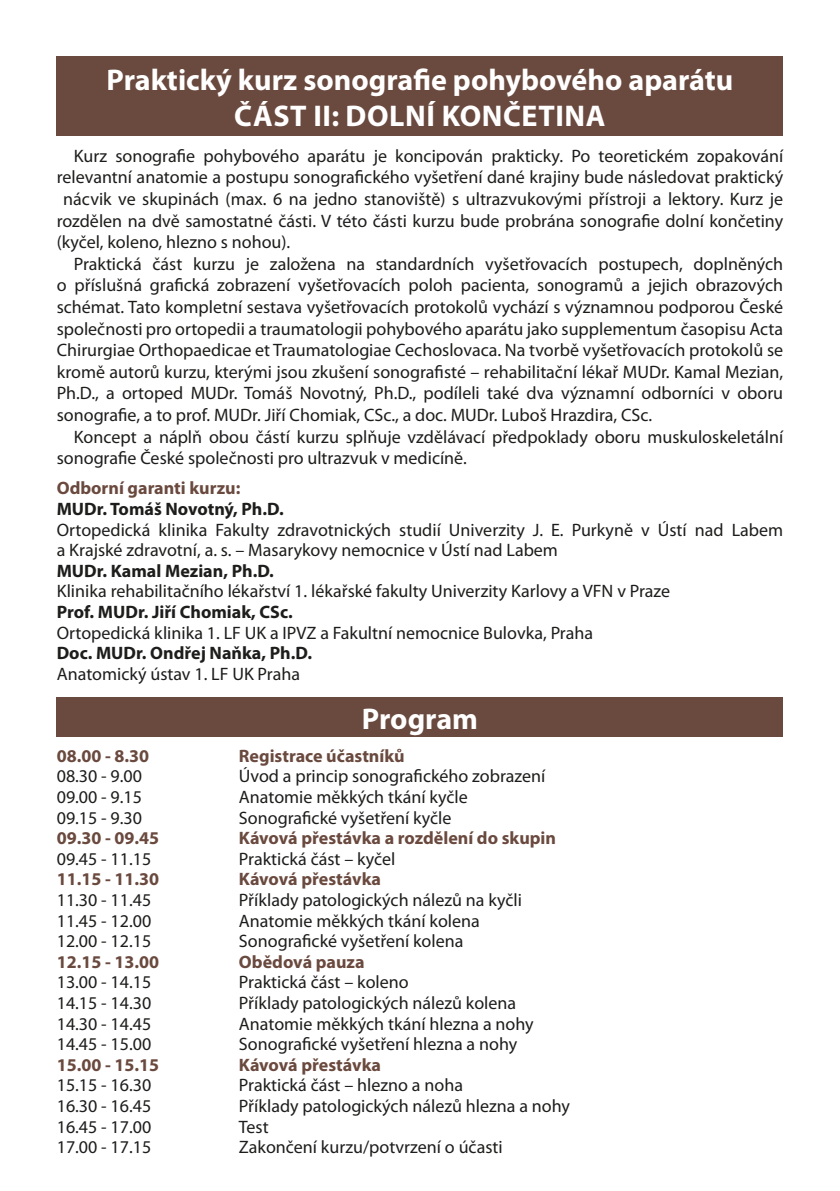
<style>
.page{position:relative;width:840px;height:1191px;background:#fff}
.page>*{position:absolute;margin:0;border:0;box-sizing:border-box;transform-origin:0 0}
.t1{font:700 30px/36px "Myriad Pro";color:#fff;text-align:center}
.t2{font:18px/20.6px "Myriad Pro";color:#1d1d1b}
.t3{font:700 18px "Myriad Pro";color:#6a493e}
.t4{font:700 18px "Myriad Pro";color:#1d1d1b}
</style>
<div class="page">
<div style="left:57px;top:57px;width:725px;height:79px;background:#6a493e"></div>
<div style="left:57px;top:697px;width:725px;height:40px;background:#6a493e"></div>
<h1 class="t1" style="left:106px;top:61px;width:628px">Praktický kurz sonografie pohybového aparátu<br>ČÁST II: DOLNÍ KONČETINA</h1>
<p class="t2" style="left:74px;top:145px;width:710px">Kurz sonografie pohybového aparátu je koncipován prakticky. Po teoretickém zopakování</p>
<p class="t2" style="left:57px;top:167px;width:727px">relevantní anatomie a postupu sonografického vyšetření dané krajiny bude následovat praktický</p>
<p class="t2" style="left:63px;top:188px;width:721px">nácvik ve skupinách (max. 6 na jedno stanoviště) s ultrazvukovými přístroji a lektory. Kurz je</p>
<p class="t2" style="left:57px;top:210px;width:727px">rozdělen na dvě samostatné části. V této části kurzu bude probrána sonografie dolní končetiny</p>
<p class="t2" style="left:57px;top:231px;width:235px">(kyčel, koleno, hlezno s nohou).</p>
<p class="t2" style="left:74px;top:253px;width:710px">Praktická část kurzu je založena na standardních vyšetřovacích postupech, doplněných</p>
<p class="t2" style="left:57px;top:275px;width:727px">o příslušná grafická zobrazení vyšetřovacích poloh pacienta, sonogramů a jejich obrazových</p>
<p class="t2" style="left:57px;top:296px;width:727px">schémat. Tato kompletní sestava vyšetřovacích protokolů vychází s významnou podporou České</p>
<p class="t2" style="left:57px;top:318px;width:727px">společnosti pro ortopedii a traumatologii pohybového aparátu jako supplementum časopisu Acta</p>
<p class="t2" style="left:57px;top:339px;width:727px">Chirurgiae Orthopaedicae et Traumatologiae Cechoslovaca. Na tvorbě vyšetřovacích protokolů se</p>
<p class="t2" style="left:57px;top:361px;width:727px">kromě autorů kurzu, kterými jsou zkušení sonografisté – rehabilitační lékař MUDr. Kamal Mezian,</p>
<p class="t2" style="left:57px;top:383px;width:727px">Ph.D., a ortoped MUDr. Tomáš Novotný, Ph.D., podíleli také dva významní odborníci v oboru</p>
<p class="t2" style="left:57px;top:404px;width:596px">sonografie, a to prof. MUDr. Jiří Chomiak, CSc., a doc. MUDr. Luboš Hrazdira, CSc.</p>
<p class="t2" style="left:74px;top:426px;width:710px">Koncept a náplň obou částí kurzu splňuje vzdělávací předpoklady oboru muskuloskeletální</p>
<p class="t2" style="left:57px;top:447px;width:411px">sonografie České společnosti pro ultrazvuk v medicíně.</p>
<p class="t3" style="left:57px;top:476px;width:185px">Odborní garanti kurzu:</p>
<p class="t4" style="left:57px;top:497px;width:228px">MUDr. Tomáš Novotný, Ph.D.</p>
<p class="t2" style="left:57px;top:519px;width:727px">Ortopedická klinika Fakulty zdravotnických studií Univerzity J. E. Purkyně v Ústí nad Labem a Krajské zdravotní, a. s. – Masarykovy nemocnice v Ústí nad Labem</p>
<p class="t4" style="left:57px;top:559px;width:218px">MUDr. Kamal Mezian, Ph.D.</p>
<p class="t2" style="left:57px;top:581px;width:614px">Klinika rehabilitačního lékařství 1. lékařské fakulty Univerzity Karlovy a VFN v Praze</p>
<p class="t4" style="left:57px;top:600px;width:237px">Prof. MUDr. Jiří Chomiak, CSc.</p>
<p class="t2" style="left:57px;top:622px;width:537px">Ortopedická klinika 1. LF UK a IPVZ a Fakultní nemocnice Bulovka, Praha</p>
<p class="t4" style="left:57px;top:641px;width:257px">Doc. MUDr. Ondřej Naňka, Ph.D.</p>
<p class="t2" style="left:57px;top:663px;width:245px">Anatomický ústav 1. LF UK Praha</p>
<h1 class="t1" style="left:362px;top:699px;width:117px">Program</h1>
<p class="t3" style="left:57px;top:744px;width:94px">08.00 - 8.30</p>
<p class="t3" style="left:239px;top:744px;width:167px">Registrace účastníků</p>
<p class="t2" style="left:57px;top:766px;width:87px">08.30 - 9.00</p>
<p class="t2" style="left:239px;top:766px;width:308px">Úvod a princip sonografického zobrazení</p>
<p class="t2" style="left:57px;top:786px;width:87px">09.00 - 9.15</p>
<p class="t2" style="left:239px;top:786px;width:230px">Anatomie měkkých tkání kyčle</p>
<p class="t2" style="left:57px;top:807px;width:87px">09.15 - 9.30</p>
<p class="t2" style="left:239px;top:807px;width:214px">Sonografické vyšetření kyčle</p>
<p class="t3" style="left:57px;top:826px;width:104px">09.30 - 09.45</p>
<p class="t3" style="left:239px;top:826px;width:318px">Kávová přestávka a rozdělení do skupin</p>
<p class="t2" style="left:57px;top:848px;width:96px">09.45 - 11.15</p>
<p class="t2" style="left:239px;top:848px;width:158px">Praktická část – kyčel</p>
<p class="t3" style="left:57px;top:867px;width:104px">11.15 - 11.30</p>
<p class="t3" style="left:239px;top:867px;width:143px">Kávová přestávka</p>
<p class="t2" style="left:57px;top:889px;width:96px">11.30 - 11.45</p>
<p class="t2" style="left:239px;top:889px;width:284px">Příklady patologických nálezů na kyčli</p>
<p class="t2" style="left:57px;top:910px;width:96px">11.45 - 12.00</p>
<p class="t2" style="left:239px;top:910px;width:242px">Anatomie měkkých tkání kolena</p>
<p class="t2" style="left:57px;top:930px;width:96px">12.00 - 12.15</p>
<p class="t2" style="left:239px;top:930px;width:226px">Sonografické vyšetření kolena</p>
<p class="t3" style="left:57px;top:950px;width:104px">12.15 - 13.00</p>
<p class="t3" style="left:239px;top:950px;width:127px">Obědová pauza</p>
<p class="t2" style="left:57px;top:971px;width:96px">13.00 - 14.15</p>
<p class="t2" style="left:239px;top:971px;width:171px">Praktická část – koleno</p>
<p class="t2" style="left:57px;top:992px;width:96px">14.15 - 14.30</p>
<p class="t2" style="left:239px;top:992px;width:278px">Příklady patologických nálezů kolena</p>
<p class="t2" style="left:57px;top:1013px;width:96px">14.30 - 14.45</p>
<p class="t2" style="left:239px;top:1013px;width:296px">Anatomie měkkých tkání hlezna a nohy</p>
<p class="t2" style="left:57px;top:1033px;width:96px">14.45 - 15.00</p>
<p class="t2" style="left:239px;top:1033px;width:280px">Sonografické vyšetření hlezna a nohy</p>
<p class="t3" style="left:57px;top:1053px;width:104px">15.00 - 15.15</p>
<p class="t3" style="left:239px;top:1053px;width:143px">Kávová přestávka</p>
<p class="t2" style="left:57px;top:1074px;width:96px">15.15 - 16.30</p>
<p class="t2" style="left:239px;top:1074px;width:225px">Praktická část – hlezno a noha</p>
<p class="t2" style="left:57px;top:1095px;width:96px">16.30 - 16.45</p>
<p class="t2" style="left:239px;top:1095px;width:332px">Příklady patologických nálezů hlezna a nohy</p>
<p class="t2" style="left:57px;top:1116px;width:96px">16.45 - 17.00</p>
<p class="t2" style="left:239px;top:1116px;width:31px">Test</p>
<p class="t2" style="left:57px;top:1136px;width:96px">17.00 - 17.15</p>
<p class="t2" style="left:239px;top:1136px;width:265px">Zakončení kurzu/potvrzení o účasti</p>
</div>
